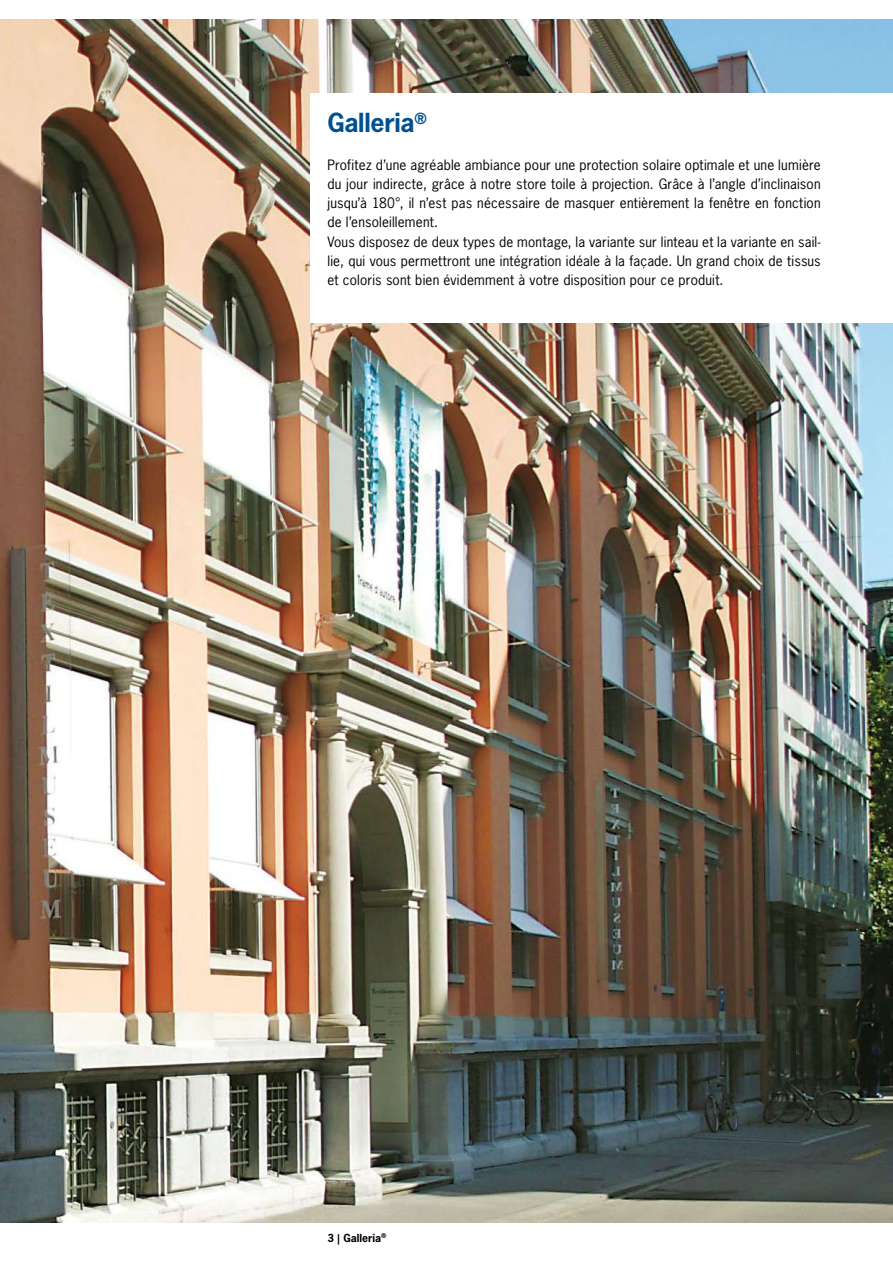
<style>
.page{position:relative;width:893px;height:1263px;background:#fff}
.page>*{position:absolute;margin:0;border:0;box-sizing:border-box;transform-origin:0 0}
.t1{font:700 24.75px "News Gothic";letter-spacing:-.01em;color:#005092}
.t2{font:13.5px/19.2px "News Gothic";letter-spacing:.015em;color:#000}
.t3{font:700 10.5px "News Gothic";color:#000}
</style>
<div class="page">
<img style="left:0;top:19px;width:893px;height:1203px">
<div style="left:310px;top:94px;width:583px;height:229px;background:#fff"></div>
<h1 class="t1" style="left:327px;top:106px;width:101px">Galleria<sup>®</sup></h1>
<p class="t2" style="left:327px;top:155px;width:495px">Profitez d’une agréable ambiance pour une protection solaire optimale et une lumière du jour indirecte, grâce à notre store toile à projection. Grâce à l’angle d’inclinaison jusqu’à 180°, il n’est pas nécessaire de masquer entièrement la fenêtre en fonction de l’ensoleillement.<br>Vous disposez de deux types de montage, la variante sur linteau et la variante en sail&shy;lie, qui vous permettront une intégration idéale à la façade. Un grand choix de tissus et coloris sont bien évidemment à votre disposition pour ce produit.</p>
<p class="t3" style="left:327px;top:1231px;width:61px">3 | Galleria<sup>®</sup></p>
</div>
